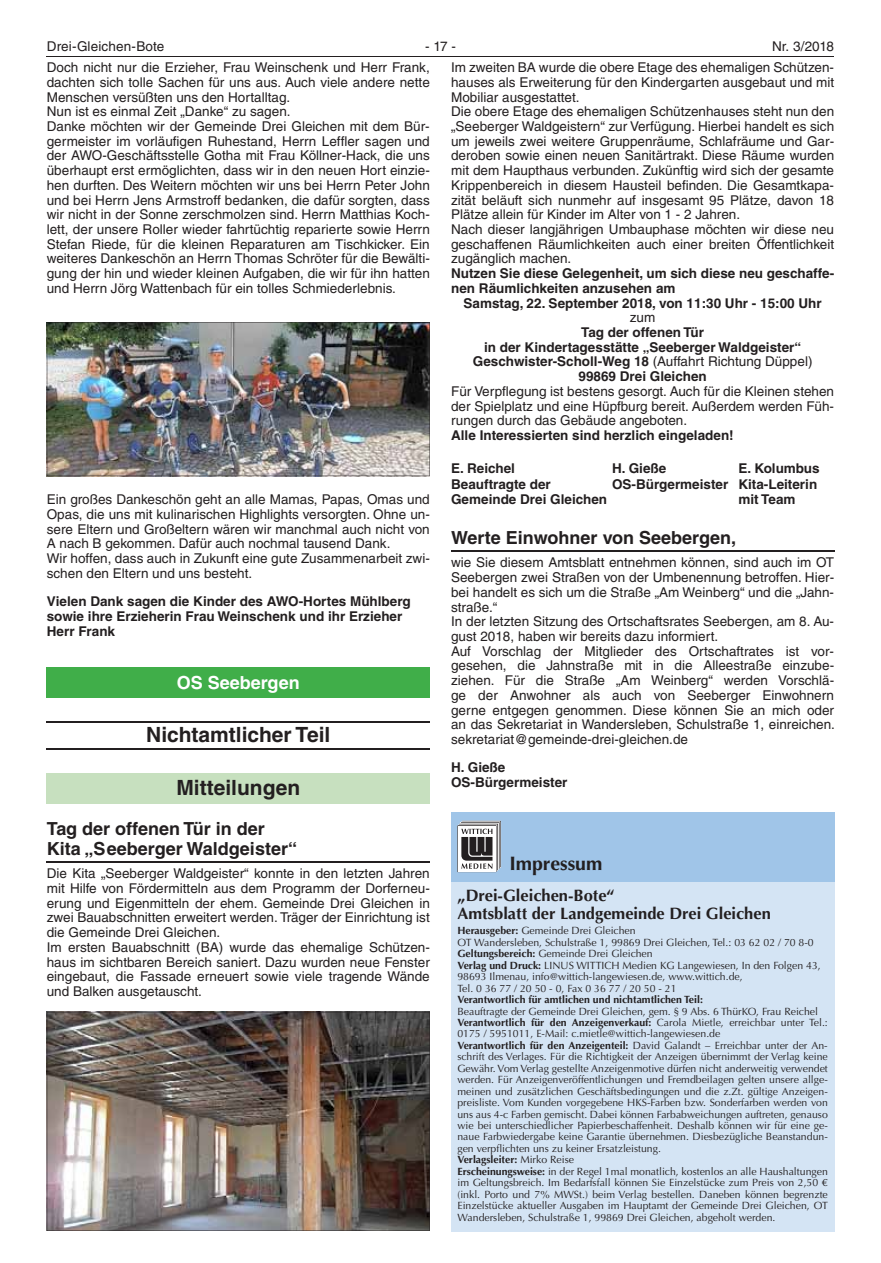
<style>
.page{position:relative;width:881px;height:1263px;background:#fff}
.page>*{position:absolute;margin:0;border:0;box-sizing:border-box;transform-origin:0 0}
.t1{font:700 21px "Helvetica LT";color:#231f20}
.t2{font:700 19.5px "Optima LT";color:#231f20}
.t3{font:700 18px/19.6px "Helvetica LT";color:#231f20}
.t4{font:700 18px "Helvetica LT";color:#fff}
.t5{font:700 16.5px/18px "Optima LT";color:#231f20}
.t6{font:13.5px/14.7px "Helvetica LT";color:#231f20}
.t7{font:700 13.5px/14.7px "Helvetica LT";color:#231f20}
.t8{font:10.5px/11.4px "Optima LT";color:#231f20}
.t9{font:700 10.5px "Optima LT";color:#231f20}
.s1{font-weight:400}
.s2{font-weight:700}
</style>
<div class="page">
<hr style="left:47px;top:56px;width:786px;height:1px;background:#231f20">
<hr style="left:451px;top:550px;width:382px;height:2px;background:#231f20">
<div style="left:47px;top:668px;width:382px;height:30px;background:#40ae49"></div>
<hr style="left:47px;top:721px;width:382px;height:2px;background:#231f20">
<hr style="left:47px;top:748px;width:382px;height:2px;background:#231f20">
<div style="left:47px;top:773px;width:382px;height:30px;background:#c7e0bf"></div>
<hr style="left:47px;top:861px;width:382px;height:2px;background:#231f20">
<img style="left:47px;top:322px;width:382px;height:154px">
<img style="left:47px;top:1012px;width:382px;height:219px">
<div style="left:451px;top:870px;width:382px;height:361px;background:#d4e4f4"></div>
<div style="left:451px;top:812px;width:382px;height:69px;background:#a0c5e8"></div>
<svg style="left:457px;top:821px;width:44px;height:51px;background:#9c9a9b"></svg>
<p class="t6" style="left:47px;top:39px;width:119px">Drei-Gleichen-Bote</p>
<p class="t6" style="left:425px;top:39px;width:32px">- 17 -</p>
<p class="t6" style="left:451px;top:35px;width:384px;line-height:21.3px;text-align:right">Nr. 3/2018<br>Im zweiten BA wurde die obere Etage des ehemaligen Schützen-</p>
<p class="t6" style="left:451px;top:75px;width:384px">hauses als Erweiterung für den Kindergarten ausgebaut und mit Mobiliar ausgestattet.<br>Die obere Etage des ehemaligen Schützenhauses steht nun den „Seeberger Waldgeistern“ zur Verfügung. Hierbei handelt es sich um jeweils zwei weitere Gruppenräume, Schlafräume und Gar&shy;deroben sowie einen neuen Sanitärtrakt. Diese Räume wurden mit dem Haupthaus verbunden. Zukünftig wird sich der gesamte Krippenbereich in diesem Hausteil befinden. Die Gesamtkapa&shy;zität beläuft sich nunmehr auf insgesamt 95 Plätze, davon 18<br>Plätze allein für Kinder im Alter von 1 - 2 Jahren.<br>Nach dieser langjährigen Umbauphase möchten wir diese neu geschaffenen Räumlichkeiten auch einer breiten Öffentlichkeit zugänglich machen.</p>
<p class="t7" style="left:451px;top:266px;width:384px">Nutzen Sie diese Gelegenheit, um sich diese neu geschaffe&shy;nen Räumlichkeiten anzusehen am</p>
<p class="t7" style="left:463px;top:295px;width:359px">Samstag, 22. September 2018, von 11:30 Uhr - 15:00 Uhr</p>
<p class="t6" style="left:629px;top:310px;width:27px">zum</p>
<p class="t7" style="left:472px;top:325px;width:341px;text-align:center">Tag der offenen Tür<br>in der Kindertagesstätte „Seeberger Waldgeister“ Geschwister-Scholl-Weg 18 <span class="s1">(Auffahrt Richtung Düppel)<br></span>99869 Drei Gleichen</p>
<p class="t6" style="left:451px;top:384px;width:384px;text-align:justify">Für Verpflegung ist bestens gesorgt. Auch für die Kleinen stehen der Spielplatz und eine Hüpfburg bereit. Außerdem werden Füh&shy;rungen durch das Gebäude angeboten.</p>
<p class="t7" style="left:451px;top:428px;width:284px">Alle Interessierten sind herzlich eingeladen!</p>
<p class="t7" style="left:451px;top:461px;width:65px">E. Reichel</p>
<p class="t7" style="left:611px;top:461px;width:56px">H. Gieße</p>
<p class="t7" style="left:738px;top:461px;width:83px">E. Kolumbus</p>
<p class="t7" style="left:451px;top:477px;width:157px">Beauftragte der<br>Gemeinde Drei Gleichen</p>
<p class="t7" style="left:738px;top:477px;width:80px;text-indent:-126px">OS-Bürgermeister Kita-Leiterin mit Team</p>
<h3 class="t3" style="left:451px;top:528px;width:286px">Werte Einwohner von Seebergen,</h3>
<p class="t6" style="left:451px;top:555px;width:385px">wie Sie diesem Amtsblatt entnehmen können, sind auch im OT Seebergen zwei Straßen von der Umbenennung betroffen. Hier&shy;bei handelt es sich um die Straße „Am Weinberg“ und die „Jahn&shy;straße.“<br>In der letzten Sitzung des Ortschaftsrates Seebergen, am 8. Au&shy;gust 2018, haben wir bereits dazu informiert.<br>Auf Vorschlag der Mitglieder des Ortschaftrates ist vor&shy;gesehen, die Jahnstraße mit in die Alleestraße einzube&shy;ziehen. Für die Straße „Am Weinberg“ werden Vorschlä&shy;ge der Anwohner als auch von Seeberger Einwohnern gerne entgegen genommen. Diese können Sie an mich oder an das Sekretariat in Wandersleben, Schulstraße 1, einreichen. sekretariat@gemeinde-drei-gleichen.de</p>
<p class="t7" style="left:451px;top:760px;width:118px">H. Gieße<br>OS-Bürgermeister</p>
<p class="t6" style="left:47px;top:60px;width:384px">Doch nicht nur die Erzieher, Frau Weinschenk und Herr Frank, dachten sich tolle Sachen für uns aus. Auch viele andere nette Menschen versüßten uns den Hortalltag.<br>Nun ist es einmal Zeit „Danke“ zu sagen.<br>Danke möchten wir der Gemeinde Drei Gleichen mit dem Bür&shy;germeister im vorläufigen Ruhestand, Herrn Leffler sagen und der AWO-Geschäftsstelle Gotha mit Frau Köllner-Hack, die uns überhaupt erst ermöglichten, dass wir in den neuen Hort einzie&shy;hen durften. Des Weitern möchten wir uns bei Herrn Peter John und bei Herrn Jens Armstroff bedanken, die dafür sorgten, dass wir nicht in der Sonne zerschmolzen sind. Herrn Matthias Koch&shy;lett, der unsere Roller wieder fahrtüchtig reparierte sowie Herrn Stefan Riede, für die kleinen Reparaturen am Tischkicker. Ein weiteres Dankeschön an Herrn Thomas Schröter für die Bewälti&shy;gung der hin und wieder kleinen Aufgaben, die wir für ihn hatten und Herrn Jörg Wattenbach für ein tolles Schmiederlebnis.</p>
<p class="t6" style="left:47px;top:492px;width:384px">Ein großes Dankeschön geht an alle Mamas, Papas, Omas und Opas, die uns mit kulinarischen Highlights versorgten. Ohne un&shy;sere Eltern und Großeltern wären wir manchmal auch nicht von A nach B gekommen. Dafür auch nochmal tausend Dank.<br>Wir hoffen, dass auch in Zukunft eine gute Zusammenarbeit zwi&shy;schen den Eltern und uns besteht.</p>
<p class="t7" style="left:47px;top:594px;width:365px">Vielen Dank sagen die Kinder des AWO-Hortes Mühlberg sowie ihre Erzieherin Frau Weinschenk und ihr Erzieher<br>Herr Frank</p>
<h3 class="t4" style="left:177px;top:672px;width:124px">OS Seebergen</h3>
<h1 class="t1" style="left:146px;top:722px;width:186px">Nichtamtlicher Teil</h1>
<h1 class="t1" style="left:176px;top:774px;width:125px">Mitteilungen</h1>
<h3 class="t3" style="left:47px;top:819px;width:252px">Tag der offenen Tür in der<br>Kita „Seeberger Waldgeister“</h3>
<p class="t6" style="left:47px;top:866px;width:384px">Die Kita „Seeberger Waldgeister“ konnte in den letzten Jahren mit Hilfe von Fördermitteln aus dem Programm der Dorferneu&shy;erung und Eigenmitteln der ehem. Gemeinde Drei Gleichen in zwei Bauabschnitten erweitert werden. Träger der Einrichtung ist die Gemeinde Drei Gleichen.<br>Im ersten Bauabschnitt (BA) wurde das ehemalige Schützen&shy;haus im sichtbaren Bereich saniert. Dazu wurden neue Fenster eingebaut, die Fassade erneuert sowie viele tragende Wände und Balken ausgetauscht.</p>
<h2 class="t2" style="left:509px;top:852px;width:94px">Impressum</h2>
<p class="t5" style="left:457px;top:886px;width:315px">„Drei-Gleichen-Bote“<br>Amtsblatt der Landgemeinde Drei Gleichen</p>
<p class="t8" style="left:457px;top:925px;width:364px"><span class="s2">Herausgeber:</span> Gemeinde Drei Gleichen<br>OT Wandersleben, Schulstraße 1, 99869 Drei Gleichen, Tel.: 03 62 02 / 70 8-0<br><span class="s2">Geltungsbereich:</span> Gemeinde Drei Gleichen<br><span class="s2">Verlag und Druck:</span> LINUS WITTICH Medien KG Langewiesen, In den Folgen 43, 98693 Ilmenau, info@wittich-langewiesen.de, www.wittich.de,<br>Tel. 0 36 77 / 20 50 - 0, Fax 0 36 77 / 20 50 - 21</p>
<p class="t9" style="left:457px;top:993px;width:247px">Verantwortlich für amtlichen und nichtamtlichen Teil:</p>
<p class="t8" style="left:457px;top:1005px;width:372px">Beauftragte der Gemeinde Drei Gleichen, gem. § 9 Abs. 6 ThürKO, Frau Reichel <span class="s2">Verantwortlich für den Anzeigenverkauf:</span> Carola Mietle, erreichbar unter Tel.:<br>0175 / 5951011, E-Mail: c.mietle@wittich-langewiesen.de<br><span class="s2">Verantwortlich für den Anzeigenteil:</span> David Galandt – Erreichbar unter der An&shy;schrift des Verlages. Für die Richtigkeit der Anzeigen übernimmt der Verlag keine Gewähr. Vom Verlag gestellte Anzeigenmotive dürfen nicht anderweitig verwendet werden. Für Anzeigenveröffentlichungen und Fremdbeilagen gelten unsere allge&shy;meinen und zusätzlichen Geschäftsbedingungen und die z.Zt. gültige Anzeigen&shy;preisliste. Vom Kunden vorgegebene HKS-Farben bzw. Sonderfarben werden von uns aus 4-c Farben gemischt. Dabei können Farbabweichungen auftreten, genauso wie bei unterschiedlicher Papierbeschaffenheit. Deshalb können wir für eine ge&shy;naue Farbwiedergabe keine Garantie übernehmen. Diesbezügliche Beanstandun&shy;gen verpflichten uns zu keiner Ersatzleistung.<br><span class="s2">Verlagsleiter:</span> Mirko Reise<br><span class="s2">Erscheinungsweise:</span> in der Regel 1mal monatlich, kostenlos an alle Haushaltungen im Geltungsbreich. Im Bedarfsfall können Sie Einzelstücke zum Preis von 2,50 € (inkl. Porto und 7% MWSt.) beim Verlag bestellen. Daneben können begrenzte Einzelstücke aktueller Ausgaben im Hauptamt der Gemeinde Drei Gleichen, OT Wandersleben, Schulstraße 1, 99869 Drei Gleichen, abgeholt werden.</p>
</div>
